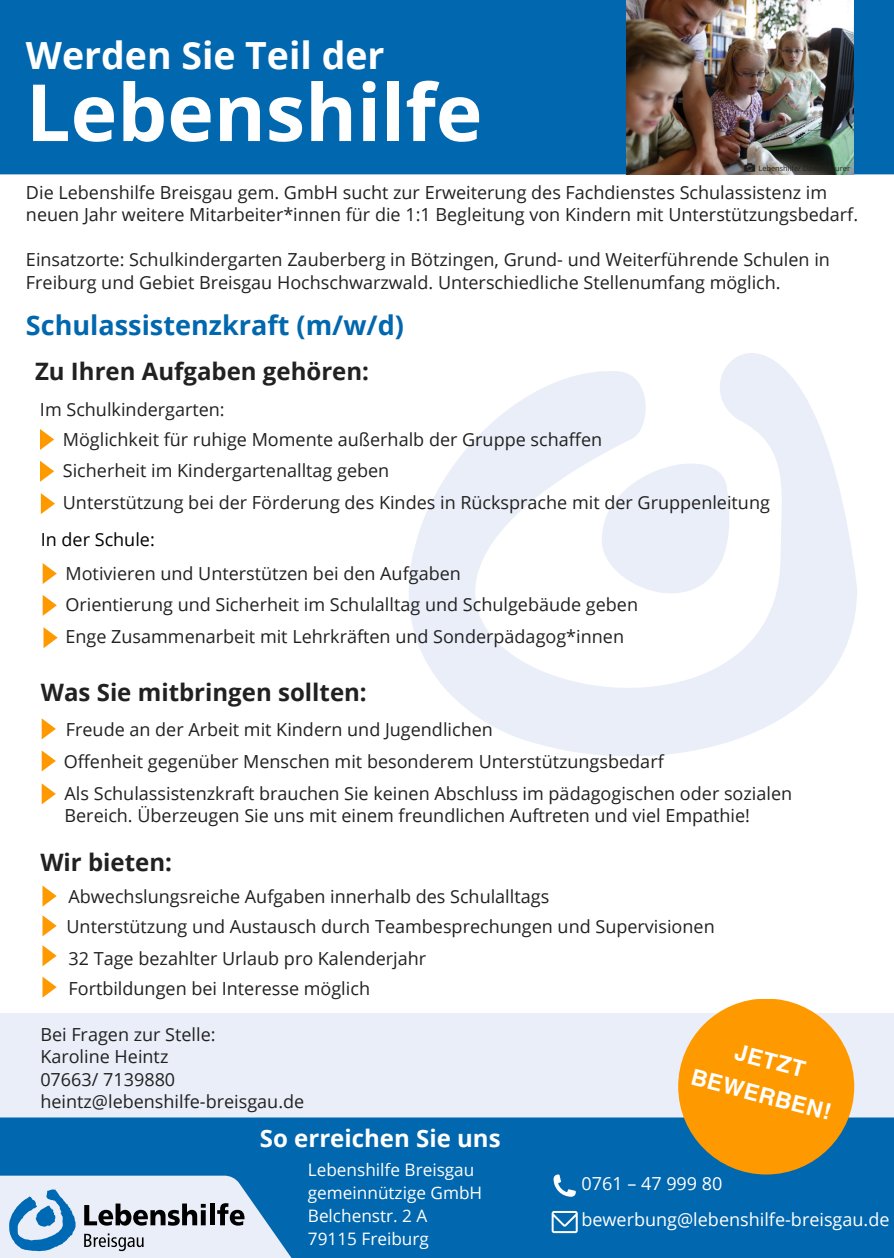
<style>
.page{position:relative;width:894px;height:1258px;background:#fff}
.page>*{position:absolute;margin:0;border:0;box-sizing:border-box;transform-origin:0 0}
.t1{font:700 78.9px "Open Sans";color:#fff}
.t2{font:700 37.5px "Open Sans";color:#fff}
.t3{font:700 27px "Open Sans";color:#0167ae}
.t4{font:700 24px "Open Sans";color:#212121}
.t5{font:700 24px "Open Sans";color:#fff}
.t6{font:700 22.5px/34.5px "Helvetica World";color:#fff;text-align:center}
.t7{font:18px/22.5px "Open Sans";color:#212121}
.t8{font:18px/36px "Open Sans";color:#fff}
.t9{font:18px "Open Sans";color:#000}
.t10{font:17.1px/22.8px "Open Sans";color:#fff}
.t11{font:7.5px "Open Sans";color:#212121}
</style>
<div class="page">
<div style="left:0;top:1013px;width:893px;height:104px;background:#eaeef8"></div>
<div style="left:0;top:1117px;width:893px;height:141px;background:#0167ae"></div>
<svg style="left:0;top:1175px;width:298px;height:83px;background:#a8bfd5"></svg>
<svg style="left:553px;top:1174px;width:22px;height:23px"></svg>
<svg style="left:551px;top:1211px;width:26px;height:22px"></svg>
<div style="left:0;top:0;width:893px;height:174px;background:#0167ae"></div>
<img style="left:626px;top:0;width:227px;height:174px">
<svg style="left:409px;top:353px;width:448px;height:403px"></svg>
<svg style="left:42px;top:718px;width:14px;height:21px"></svg>
<svg style="left:42px;top:750px;width:14px;height:21px"></svg>
<svg style="left:42px;top:783px;width:14px;height:21px"></svg>
<svg style="left:43px;top:563px;width:14px;height:21px"></svg>
<svg style="left:43px;top:595px;width:14px;height:21px"></svg>
<svg style="left:43px;top:627px;width:15px;height:21px"></svg>
<svg style="left:42px;top:885px;width:15px;height:21px"></svg>
<svg style="left:42px;top:915px;width:15px;height:21px"></svg>
<svg style="left:42px;top:945px;width:15px;height:21px"></svg>
<div style="left:678px;top:998px;width:176px;height:176px;background:#f90;border-radius:50%"></div>
<img style="left:735px;top:7px;width:155px;height:165px">
<svg style="left:42px;top:976px;width:15px;height:21px"></svg>
<svg style="left:40px;top:429px;width:14px;height:21px"></svg>
<svg style="left:40px;top:461px;width:14px;height:21px"></svg>
<svg style="left:41px;top:493px;width:14px;height:21px"></svg>
<h2 class="t2" style="left:26px;top:29px;width:360px">Werden Sie Teil der</h2>
<h1 class="t1" style="left:26px;top:57px;width:458px">Lebenshilfe</h1>
<p class="t11" style="left:758px;top:163px;width:93px">Lebenshilfe/ David Maurer</p>
<p class="t7" style="left:26px;top:181px;width:833px">Die Lebenshilfe Breisgau gem. GmbH sucht zur Erweiterung des Fachdienstes Schulassistenz im neuen Jahr weitere Mitarbeiter*innen für die 1:1 Begleitung von Kindern mit Unterstützungsbedarf.</p>
<p class="t7" style="left:26px;top:248px;width:805px">Einsatzorte: Schulkindergarten Zauberberg in Bötzingen, Grund- und Weiterführende Schulen in<br>Freiburg und Gebiet Breisgau Hochschwarzwald. Unterschiedliche Stellenumfang möglich.</p>
<h3 class="t3" style="left:26px;top:306px;width:379px">Schulassistenzkraft (m/w/d)</h3>
<h3 class="t4" style="left:35px;top:354px;width:335px">Zu Ihren Aufgaben gehören:</h3>
<p class="t7" style="left:40px;top:397px;width:186px">Im Schulkindergarten:</p>
<p class="t7" style="left:63px;top:423px;width:708px;line-height:31.8px">Möglichkeit für ruhige Momente außerhalb der Gruppe schaffen<br>Sicherheit im Kindergartenalltag geben<br>Unterstützung bei der Förderung des Kindes in Rücksprache mit der Gruppenleitung</p>
<p class="t9" style="left:41px;top:527px;width:115px">In der Schule:</p>
<p class="t7" style="left:65px;top:557px;width:574px;line-height:31.8px">Motivieren und Unterstützen bei den Aufgaben<br>Orientierung und Sicherheit im Schulalltag und Schulgebäude geben<br>Enge Zusammenarbeit mit Lehrkräften und Sonderpädagog*innen</p>
<h3 class="t4" style="left:41px;top:676px;width:327px">Was Sie mitbringen sollten:</h3>
<p class="t7" style="left:64px;top:712px;width:729px;line-height:32.1px">Freude an der Arbeit mit Kindern und Jugendlichen<br>Offenheit gegenüber Menschen mit besonderem Unterstützungsbedarf<br>Als Schulassistenzkraft brauchen Sie keinen Abschluss im pädagogischen oder sozialen</p>
<p class="t7" style="left:64px;top:804px;width:686px">Bereich. Überzeugen Sie uns mit einem freundlichen Auftreten und viel Empathie!</p>
<h3 class="t4" style="left:40px;top:845px;width:133px">Wir bieten:</h3>
<p class="t7" style="left:66px;top:881px;width:649px;line-height:30px">Abwechslungsreiche Aufgaben innerhalb des Schulalltags<br>Unterstützung und Austausch durch Teambesprechungen und Supervisionen</p>
<p class="t7" style="left:68px;top:946px;width:359px">32 Tage bezahlter Urlaub pro Kalenderjahr</p>
<p class="t7" style="left:68px;top:976px;width:303px">Fortbildungen bei Interesse möglich</p>
<p class="t7" style="left:40px;top:1022px;width:265px">Bei Fragen zur Stelle:<br>Karoline Heintz<br>07663/ 7139880 heintz@lebenshilfe-breisgau.de</p>
<h3 class="t5" style="left:260px;top:1121px;width:242px">So erreichen Sie uns</h3>
<p class="t10" style="left:308px;top:1158px;width:176px">Lebenshilfe Breisgau gemeinnützige GmbH<br>Belchenstr. 2 A<br>79115 Freiburg</p>
<p class="t6" style="left:705px;top:1026px;width:145px;rotate:15deg">JETZT<br>BEWERBEN!</p>
<p class="t8" style="left:581px;top:1165px;width:309px">0761 – 47 999 80 bewerbung@lebenshilfe-breisgau.de</p>
</div>
